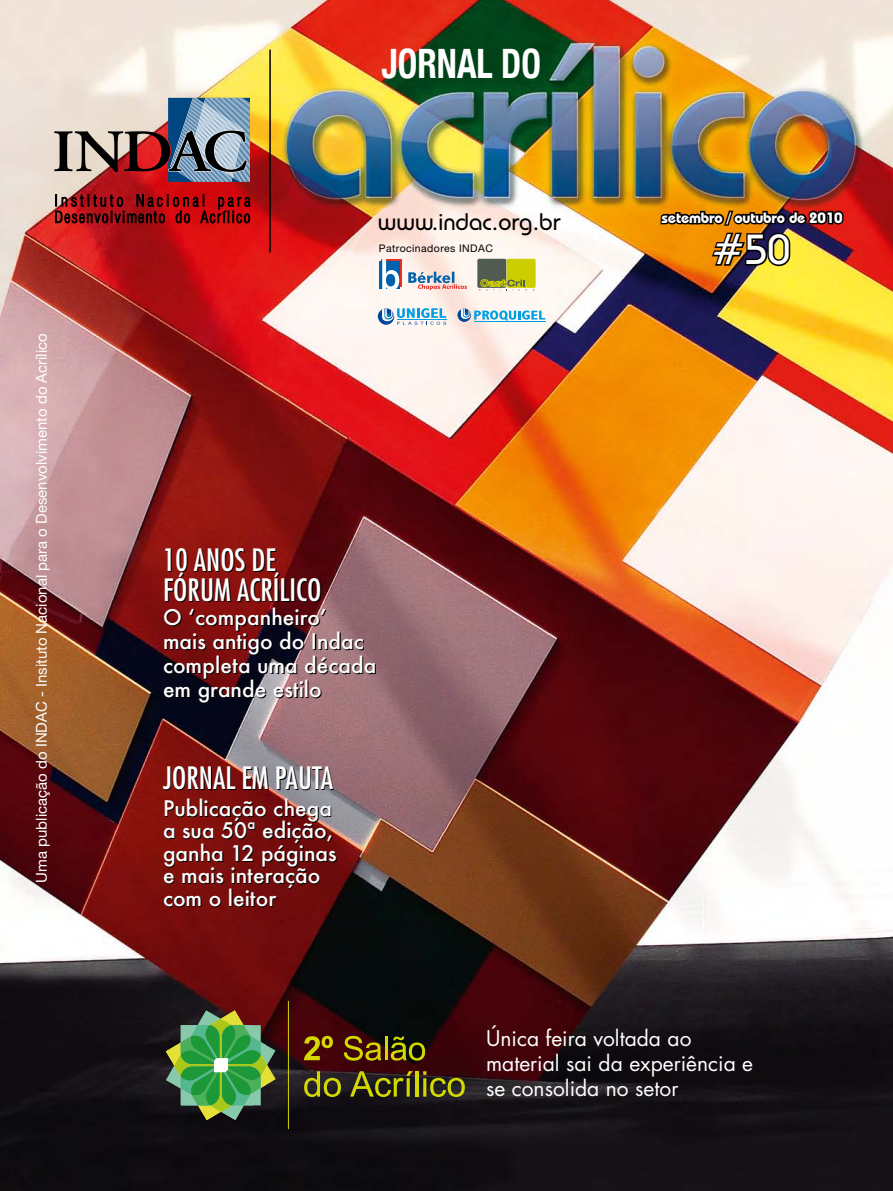
<style>
.page{position:relative;width:893px;height:1191px;background:#fff}
.page>*{position:absolute;margin:0;border:0;box-sizing:border-box;transform-origin:0 0}
.t1{font:500 42px "Bauhaus IT Cby BT";color:#fff}
.t2{font:700 condensed 40.5px "Helvetica Neue";color:#fff;scale:.87 1}
.t3{font:condensed 30px/30px "Futura";color:#fff}
.t4{font:500 24px "Bauhaus IT Cby BT";color:#000}
.t5{font:500 21px/22.5px "Futura";color:#fff}
.t6{font:21px/25.2px "Futura";color:#fff}
.t7{font:15px "Helvetica Neue";color:#fff}
.t8{font:700 15px "Bauhaus IT Cby BT";letter-spacing:-.015em;color:#fff}
.t9{font:10.5px "Helvetica Neue";letter-spacing:.04em;color:#000}
</style>
<div class="page">
<img style="left:0;top:0;width:893px;height:1191px">
<svg style="left:54px;top:98px;width:196px;height:84px"></svg>
<svg style="left:55px;top:194px;width:195px;height:29px"></svg>
<svg style="left:166px;top:1010px;width:110px;height:110px"></svg>
<hr style="left:288px;top:1001px;width:1px;height:128px;background:#d3d800">
<svg style="left:304px;top:1035px;width:29px;height:25px"></svg>
<svg style="left:344px;top:1035px;width:37px;height:25px"></svg>
<hr style="left:385px;top:1036px;width:3px;height:24px;background:#d3d800">
<svg style="left:391px;top:1036px;width:34px;height:24px"></svg>
<svg style="left:304px;top:1071px;width:37px;height:26px"></svg>
<svg style="left:350px;top:1071px;width:63px;height:26px"></svg>
<hr style="left:415px;top:1071px;width:3px;height:25px;background:#d3d800">
<svg style="left:423px;top:1071px;width:42px;height:26px"></svg>
<hr style="left:269px;top:50px;width:2px;height:202px;background:#000">
<hr style="left:474px;top:321px;width:71px;height:1px;background:#009ee3">
<svg style="left:457px;top:308px;width:14px;height:14px"></svg>
<svg style="left:461px;top:308px;width:84px;height:13px"></svg>
<svg style="left:378px;top:308px;width:16px;height:17px"></svg>
<svg style="left:382px;top:308px;width:64px;height:17px"></svg>
<div style="left:477px;top:259px;width:29px;height:29px;background:#515b51;border-radius:2px"></div>
<div style="left:507px;top:259px;width:29px;height:29px;background:#ccce00;border-radius:2px"></div>
<svg style="left:479px;top:279px;width:48px;height:11px"></svg>
<svg style="left:381px;top:259px;width:21px;height:27px"></svg>
<svg style="left:408px;top:272px;width:59px;height:18px"></svg>
<div style="left:379px;top:261px;width:20px;height:28px;background:#0061ad"></div>
<svg style="left:382px;top:259px;width:17px;height:31px"></svg>
<img style="left:659px;top:209px;width:186px;height:59px">
<p class="t7" style="left:33px;top:882px;width:551px;rotate:-90deg">Uma publicação do INDAC - Insituto Nacional para o Desenvolvimento do Acrílico</p>
<h2 class="t2" style="left:382px;top:39px;width:185px">JORNAL DO</h2>
<p class="t4" style="left:378px;top:207px;width:184px">www.indac.org.br</p>
<p class="t8" style="left:662px;top:208px;width:182px">setembro / outubro de 2010</p>
<h1 class="t1" style="left:712px;top:224px;width:79px">#50</h1>
<p class="t9" style="left:379px;top:241px;width:92px">Patrocinadores Indac</p>
<h3 class="t3" style="left:163px;top:544px;width:160px">10 ANOS DE<br>FÓRUM ACRÍLICO</h3>
<p class="t5" style="left:163px;top:605px;width:215px;line-height:24px">O ‘companheiro’<br>mais antigo do Indac completa uma década em grande estilo</p>
<h3 class="t3" style="left:163px;top:762px;width:172px">JORNAL EM PAUTA</h3>
<p class="t5" style="left:163px;top:796px;width:175px">Publicação chega a sua 50ª edição, ganha 12 páginas e mais interação com o leitor</p>
<p class="t6" style="left:486px;top:1025px;width:269px">Única feira voltada ao material sai da experiência e se consolida no setor</p>
</div>
